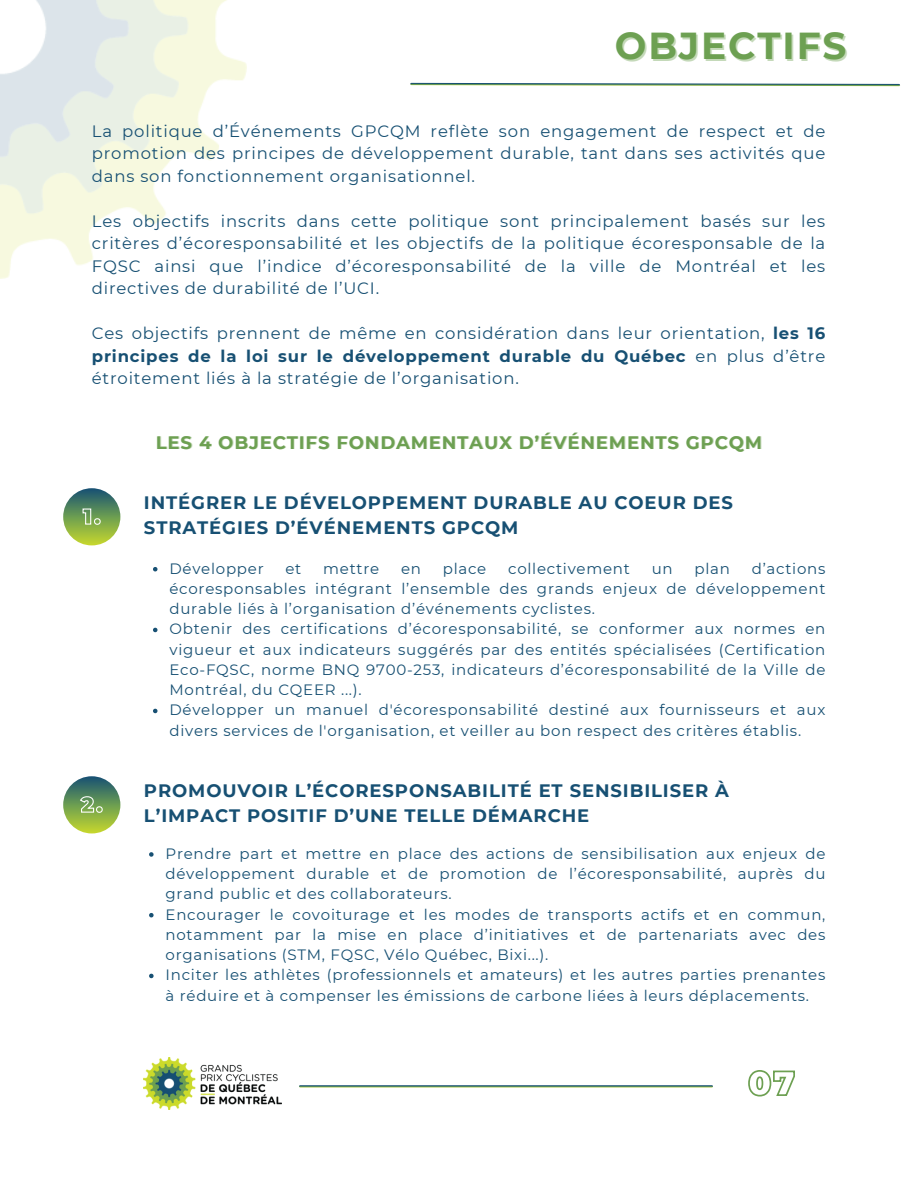
<style>
.page{position:relative;width:918px;height:1188px;background:#fff}
.page>*{position:absolute;margin:0;border:0;box-sizing:border-box;transform-origin:0 0}
.t1{font:700 37.5px "Montserrat";letter-spacing:.05em;color:#6da052}
.t2{font:700 18px/24.8px "Montserrat";letter-spacing:.05em;color:#175073}
.t3{font:700 18px "Montserrat";letter-spacing:.05em;color:#6da052}
.t4{font:16.5px/22.5px "Montserrat";letter-spacing:.05em;color:#175073;text-align:justify}
.t5{font:15px/20.2px "Montserrat";letter-spacing:.05em;color:#175073;text-align:justify}
.s1{font-weight:700}
</style>
<div class="page">
<svg style="left:748px;top:1070px;width:47px;height:27px"></svg>
<svg style="left:410px;top:82px;width:490px;height:5px"></svg>
<img style="left:144px;top:1058px;width:137px;height:51px">
<img style="left:0;top:0;width:246px;height:278px">
<div style="left:63px;top:488px;width:57px;height:57px;background:linear-gradient(to bottom,#195877,#c2db2d);border-radius:50%"></div>
<svg style="left:82px;top:508px;width:19px;height:18px"></svg>
<svg style="left:153px;top:567px;width:4px;height:4px"></svg>
<svg style="left:153px;top:628px;width:4px;height:4px"></svg>
<svg style="left:153px;top:709px;width:4px;height:4px"></svg>
<svg style="left:149px;top:852px;width:5px;height:5px"></svg>
<svg style="left:149px;top:913px;width:5px;height:4px"></svg>
<svg style="left:149px;top:974px;width:5px;height:4px"></svg>
<div style="left:63px;top:776px;width:57px;height:57px;background:linear-gradient(to bottom,#1a5878,#c1da2d);border-radius:50%"></div>
<svg style="left:79px;top:796px;width:24px;height:18px"></svg>
<h1 class="t1" style="left:615px;top:23px;width:233px">OBJECTIFS</h1>
<h4 class="t4" style="left:92px;top:120px;width:735px">La politique d’Événements GPCQM reflète son engagement de respect et de promotion des principes de développement durable, tant dans ses activités que dans son fonctionnement organisationnel.</h4>
<h4 class="t4" style="left:92px;top:210px;width:735px">Les objectifs inscrits dans cette politique sont principalement basés sur les critères d’écoresponsabilité et les objectifs de la politique écoresponsable de la FQSC ainsi que l’indice d’écoresponsabilité de la ville de Montréal et les directives de durabilité de l’UCI.</h4>
<h3 class="t4" style="left:92px;top:322px;width:735px">Ces objectifs prennent de même en considération dans leur orientation, <span class="s1">les 16 principes de la loi sur le développement durable du Québec</span> en plus d’être étroitement liés à la stratégie de l’organisation.</h3>
<h2 class="t3" style="left:156px;top:431px;width:608px">LES 4 OBJECTIFS FONDAMENTAUX D’ÉVÉNEMENTS GPCQM</h2>
<h3 class="t2" style="left:144px;top:490px;width:591px">INTÉGRER LE DÉVELOPPEMENT DURABLE AU COEUR DES<br>STRATÉGIES D’ÉVÉNEMENTS GPCQM</h3>
<p class="t5" style="left:169px;top:558px;width:96px">Développer</p>
<p class="t5" style="left:286px;top:558px;width:17px">et</p>
<p class="t5" style="left:323px;top:558px;width:57px">mettre</p>
<p class="t5" style="left:401px;top:558px;width:21px">en</p>
<p class="t5" style="left:443px;top:558px;width:45px">place</p>
<p class="t5" style="left:508px;top:558px;width:123px">collectivement</p>
<p class="t5" style="left:652px;top:558px;width:22px">un</p>
<p class="t5" style="left:695px;top:558px;width:37px">plan</p>
<p class="t5" style="left:169px;top:558px;width:657px;text-indent:582px">d’actions écoresponsables intégrant l’ensemble des grands enjeux de développement durable liés à l’organisation d’événements cyclistes.</p>
<p class="t5" style="left:169px;top:619px;width:657px">Obtenir des certifications d’écoresponsabilité, se conformer aux normes en vigueur et aux indicateurs suggérés par des entités spécialisées (Certification Eco-FQSC, norme BNQ 9700-253, indicateurs d’écoresponsabilité de la Ville de Montréal, du CQEER ...).</p>
<p class="t5" style="left:169px;top:700px;width:657px">Développer un manuel d'écoresponsabilité destiné aux fournisseurs et aux divers services de l'organisation, et veiller au bon respect des critères établis.</p>
<h3 class="t2" style="left:144px;top:778px;width:587px">PROMOUVOIR L’ÉCORESPONSABILITÉ ET SENSIBILISER À<br>L’IMPACT POSITIF D’UNE TELLE DÉMARCHE</h3>
<p class="t5" style="left:166px;top:843px;width:661px">Prendre part et mettre en place des actions de sensibilisation aux enjeux de développement durable et de promotion de l’écoresponsabilité, auprès du grand public et des collaborateurs.</p>
<p class="t5" style="left:166px;top:904px;width:661px">Encourager le covoiturage et les modes de transports actifs et en commun, notamment par la mise en place d’initiatives et de partenariats avec des organisations (STM, FQSC, Vélo Québec, Bixi...).</p>
<p class="t5" style="left:166px;top:965px;width:661px">Inciter les athlètes (professionnels et amateurs) et les autres parties prenantes à réduire et à compenser les émissions de carbone liées à leurs déplacements.</p>
</div>
